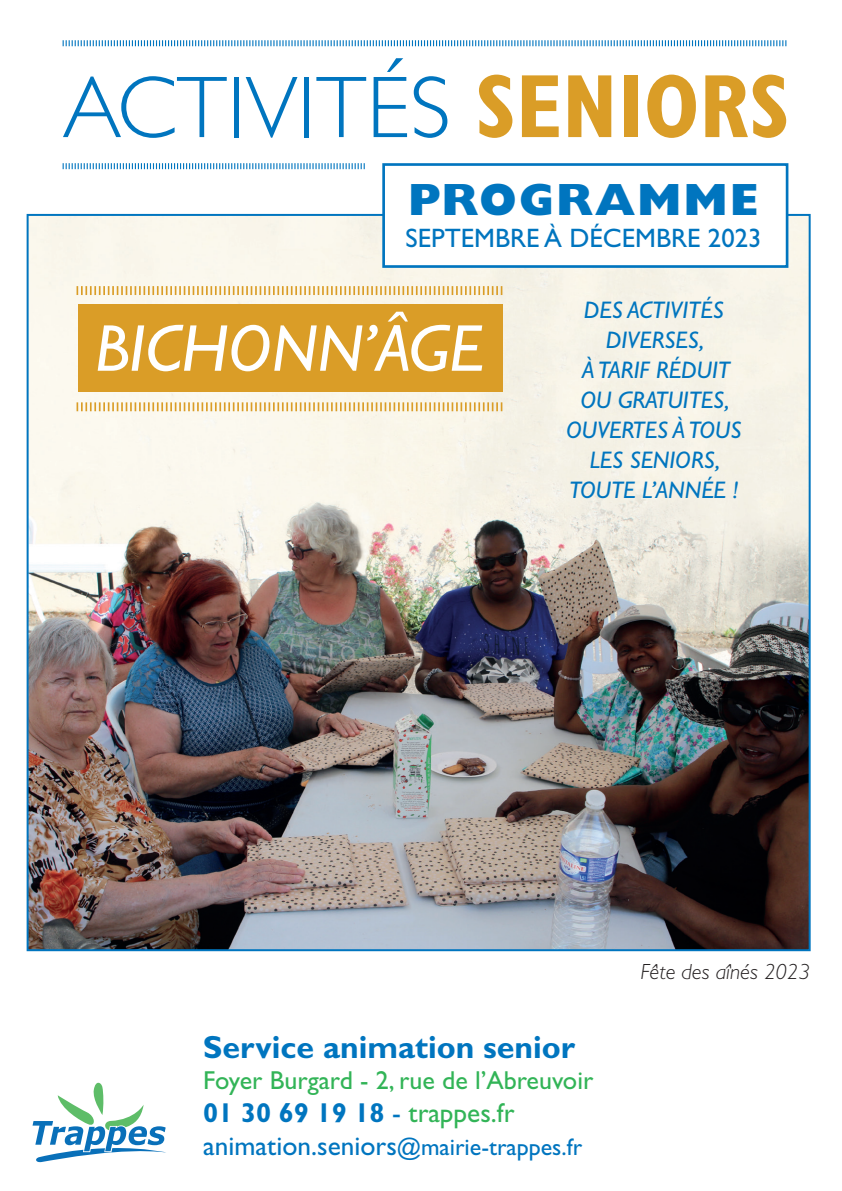
<style>
.page{position:relative;width:842px;height:1191px;background:#fff}
.page>*{position:absolute;margin:0;border:0;box-sizing:border-box;transform-origin:0 0}
.t1{font:300 88px "Gill Sans Std";color:#0075bf}
.t2{font:italic 66.4px "Gill Sans Std";color:#fff}
.t3{font:800 45.4px "Gill Sans Std";letter-spacing:.04em;color:#0075bf}
.t4{font:700 32px "Gill Sans Std";color:#0075bf}
.t5{font:700 27.4px "Gill Sans Std";color:#0075bf}
.t6{font:26.8px "Gill Sans Std";color:#0075bf}
.t7{font:26px "Gill Sans Std";color:#32b457}
.t8{font:italic 24px/30px "Gill Sans Std";color:#0075bf;text-align:center}
.t9{font:24px "Gill Sans Std";color:#0075bf}
.t10{font:italic 300 22px "Gill Sans Std";color:#231f20}
.s1{font-weight:700;font-stretch:condensed;font-size:90.2px;color:#da9d27}
.s2{font-weight:400}
.s3{font-weight:400;color:#32b457}
.s4{font-size:27.4px}
</style>
<div class="page">
<img style="left:30px;top:217px;width:778px;height:731px">
<div style="left:384px;top:164px;width:403px;height:102px;background:#fff"></div>
<div style="left:382px;top:163px;width:406px;height:105px;border:3px solid #0075bf"></div>
<svg style="left:32px;top:1082px;width:134px;height:80px"></svg>
<div style="left:78px;top:304px;width:424px;height:88px;background:#da9d27"></div>
<svg style="left:77px;top:402px;width:425px;height:9px;background:#eed6a4"></svg>
<svg style="left:77px;top:286px;width:425px;height:9px;background:#edd5a2"></svg>
<svg style="left:62px;top:40px;width:725px;height:7px"></svg>
<svg style="left:63px;top:163px;width:302px;height:6px"></svg>
<h1 class="t1" style="left:63px;top:58px;width:729px">ACTIVITÉS <span class="s1">SENIORS</span></h1>
<h3 class="t3" style="left:408px;top:173px;width:352px">PROGRAMME</h3>
<p class="t6" style="left:405px;top:223px;width:357px">SEPTEMBRE À DÉCEMBRE 2023</p>
<h2 class="t2" style="left:95px;top:310px;width:389px">BICHONN’ÂGE</h2>
<p class="t8" style="left:566px;top:294px;width:177px">DES ACTIVITÉS<br>DIVERSES,<br>À TARIF RÉDUIT<br>OU GRATUITES,<br>OUVERTES À TOUS<br>LES SENIORS,<br>TOUTE L’ANNÉE !</p>
<p class="t10" style="left:640px;top:959px;width:171px">Fête des aînés 2023</p>
<h3 class="t4" style="left:203px;top:1028px;width:374px">Service animation senior</h3>
<p class="t7" style="left:203px;top:1065px;width:392px">Foyer Burgard - 2, rue de l’Abreuvoir</p>
<p class="t5" style="left:203px;top:1096px;width:313px">01 30 69 19 18 <span class="s2">-</span> <span class="s3">trappes.fr</span></p>
<p class="t9" style="left:203px;top:1133px;width:380px"><span class="s4">animation.seniors</span>@mairie-trappes.fr</p>
</div>
